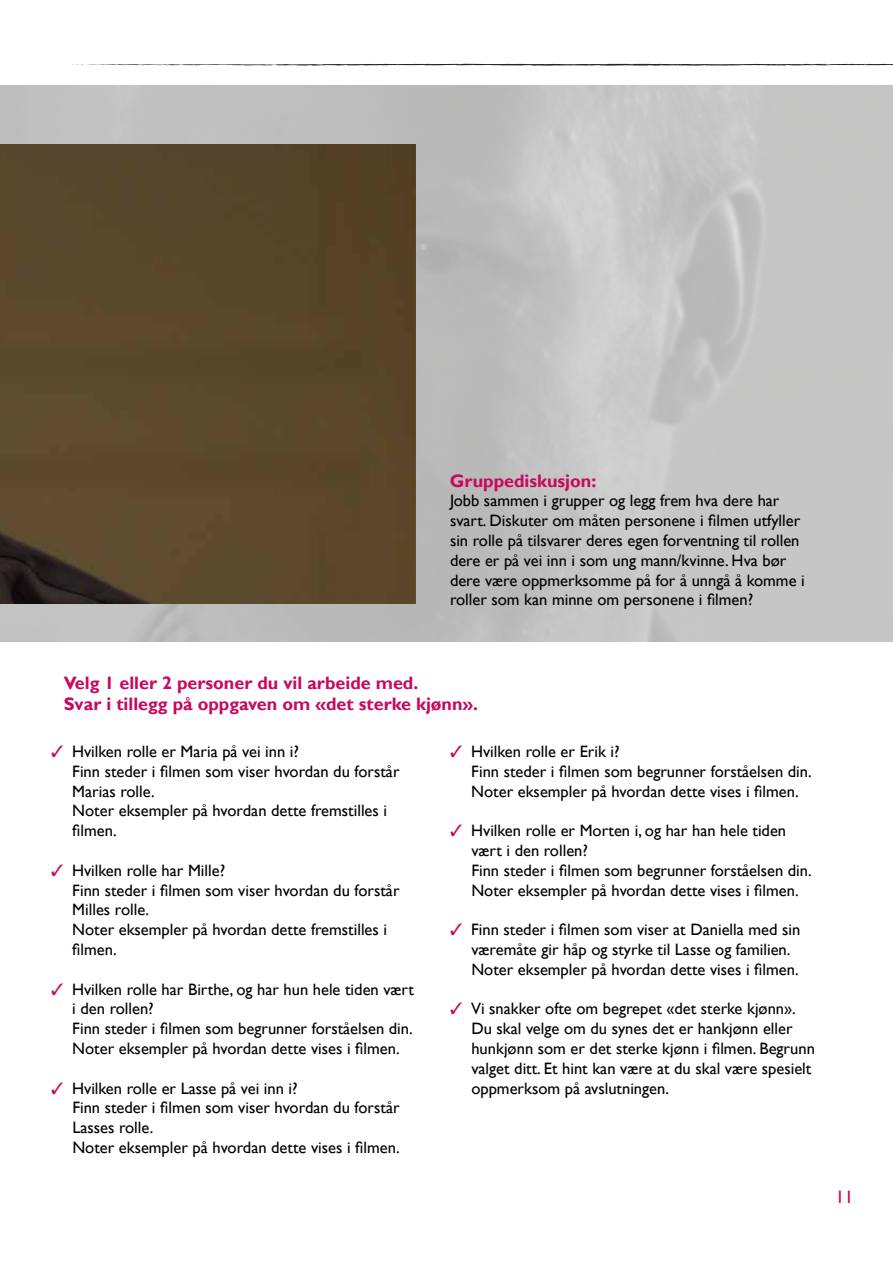
<style>
.page{position:relative;width:893px;height:1263px;background:#fff}
.page>*{position:absolute;margin:0;border:0;box-sizing:border-box;transform-origin:0 0}
.t1{font:700 18px/21.6px "Gill Sans";color:#c70960}
.t2{font:18px "Gill Sans";color:#c70960}
.t3{font:16.5px/19.8px "Gill Sans";color:#000}
.s1{color:#c70960}
</style>
<div class="page">
<svg style="left:72px;top:64px;width:821px;height:2px;background:#908e8d"></svg>
<img style="left:0;top:85px;width:893px;height:556px">
<img style="left:0;top:145px;width:416px;height:458px">
<p class="t1" style="left:450px;top:470px;width:148px">Gruppediskusjon:</p>
<p class="t3" style="left:450px;top:491px;width:356px">Jobb sammen i grupper og legg frem hva dere har svart. Diskuter om måten personene i filmen utfyller sin rolle på tilsvarer deres egen forventning til rollen dere er på vei inn i som ung mann/kvinne. Hva bør dere være oppmerksomme på for å unngå å komme i roller som kan minne om personene i filmen?</p>
<p class="t1" style="left:64px;top:672px;width:416px">Velg 1 eller 2 personer du vil arbeide med.<br>Svar i tillegg på oppgaven om «det sterke kjønn».</p>
<p class="t3" style="left:72px;top:742px;width:329px;text-indent:-21px"><span class="s1">✓</span> Hvilken rolle er Maria på vei inn i?<br>Finn steder i filmen som viser hvordan du forstår<br>Marias rolle.<br>Noter eksempler på hvordan dette fremstilles i filmen.</p>
<p class="t3" style="left:72px;top:860px;width:329px;text-indent:-21px"><span class="s1">✓</span> Hvilken rolle har Mille?<br>Finn steder i filmen som viser hvordan du forstår<br>Milles rolle.<br>Noter eksempler på hvordan dette fremstilles i filmen.</p>
<p class="t3" style="left:72px;top:979px;width:343px;text-indent:-21px"><span class="s1">✓</span> Hvilken rolle har Birthe, og har hun hele tiden vært i den rollen?<br>Finn steder i filmen som begrunner forståelsen din.<br>Noter eksempler på hvordan dette vises i filmen.</p>
<p class="t3" style="left:72px;top:1078px;width:329px;text-indent:-21px"><span class="s1">✓</span> Hvilken rolle er Lasse på vei inn i?<br>Finn steder i filmen som viser hvordan du forstår Lasses rolle.<br>Noter eksempler på hvordan dette vises i filmen.</p>
<p class="t3" style="left:471px;top:742px;width:342px;text-indent:-21px"><span class="s1">✓</span> Hvilken rolle er Erik i?<br>Finn steder i filmen som begrunner forståelsen din.<br>Noter eksempler på hvordan dette vises i filmen.</p>
<p class="t3" style="left:471px;top:821px;width:342px;text-indent:-21px"><span class="s1">✓</span> Hvilken rolle er Morten i, og har han hele tiden vært i den rollen?<br>Finn steder i filmen som begrunner forståelsen din.<br>Noter eksempler på hvordan dette vises i filmen.</p>
<p class="t3" style="left:471px;top:920px;width:330px;text-indent:-21px"><span class="s1">✓</span> Finn steder i filmen som viser at Daniella med sin væremåte gir håp og styrke til Lasse og familien.<br>Noter eksempler på hvordan dette vises i filmen.</p>
<p class="t3" style="left:471px;top:999px;width:345px;text-indent:-21px"><span class="s1">✓</span> Vi snakker ofte om begrepet «det sterke kjønn».<br>Du skal velge om du synes det er hankjønn eller hunkjønn som er det sterke kjønn i filmen. Begrunn valget ditt. Et hint kan være at du skal være spesielt oppmerksom på avslutningen.</p>
<p class="t2" style="left:836px;top:1186px;width:19px">11</p>
</div>
